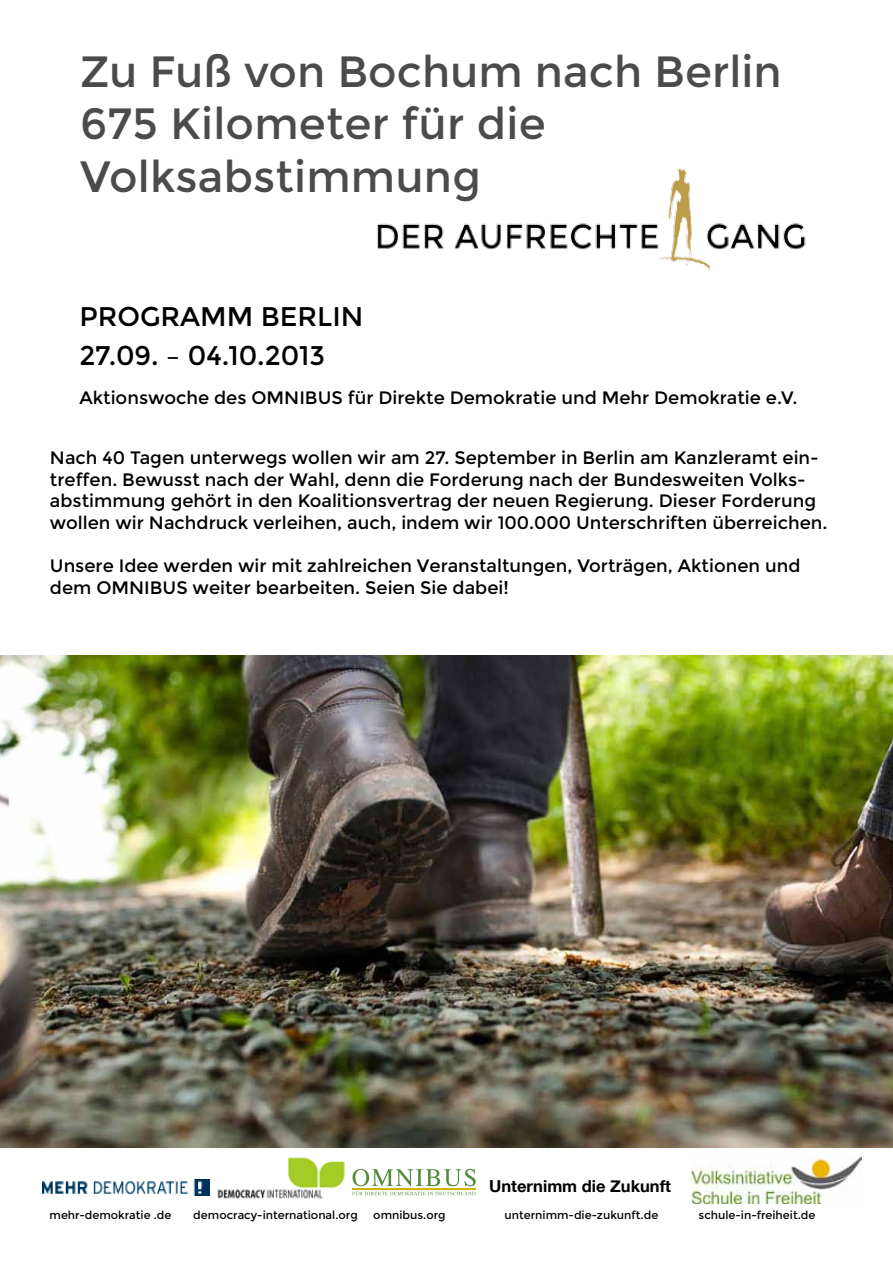
<style>
.page{position:relative;width:893px;height:1263px;background:#fff}
.page>*{position:absolute;margin:0;border:0;box-sizing:border-box;transform-origin:0 0}
.t1{font:43.8px/52.5px "Montserrat";letter-spacing:.005em;color:#4b4b4d}
.t2{font:27px/39px "Montserrat";color:#000}
.t3{font:18px/21.6px "Montserrat";color:#000}
.t4{font:700 16.5px "Helvetica Neue";color:#000}
.t5{font:11.25px "Montserrat";color:#000}
</style>
<div class="page">
<img style="left:377px;top:168px;width:429px;height:102px">
<svg style="left:352px;top:1169px;width:124px;height:26px"></svg>
<hr style="left:352px;top:1188px;width:124px;height:2px;background:#d1b200">
<img style="left:43px;top:1179px;width:167px;height:16px">
<img style="left:217px;top:1157px;width:128px;height:42px">
<img style="left:0;top:656px;width:893px;height:491px">
<img style="left:691px;top:1157px;width:170px;height:46px">
<h1 class="t1" style="left:80px;top:45px;width:703px">Zu Fuß von Bochum nach Berlin<br>675 Kilometer für die<br>Volksabstimmung</h1>
<h2 class="t2" style="left:79px;top:297px;width:286px">PROGRAMM BERLIN<br>27.09. – 04.10.2013</h2>
<p class="t3" style="left:79px;top:387px;width:720px">Aktionswoche des OMNIBUS für Direkte Demokratie und Mehr Demokratie e.V.</p>
<p class="t3" style="left:50px;top:447px;width:779px">Nach 40 Tagen unterwegs wollen wir am 27. September in Berlin am Kanzleramt ein&shy;treffen. Bewusst nach der Wahl, denn die Forderung nach der Bundesweiten Volks&shy;abstimmung gehört in den Koalitionsvertrag der neuen Regierung. Dieser Forderung wollen wir Nachdruck verleihen, auch, indem wir 100.000 Unterschriften überreichen.</p>
<p class="t3" style="left:50px;top:555px;width:752px">Unsere Idee werden wir mit zahlreichen Veranstaltungen, Vorträgen, Aktionen und dem OMNIBUS weiter bearbeiten. Seien Sie dabei!</p>
<p class="t4" style="left:489px;top:1175px;width:183px">Unternimm die Zukunft</p>
<p class="t5" style="left:50px;top:1208px;width:124px">mehr-demokratie .de</p>
<p class="t5" style="left:193px;top:1208px;width:166px">democracy-international.org</p>
<p class="t5" style="left:373px;top:1208px;width:74px">omnibus.org</p>
<p class="t5" style="left:504px;top:1208px;width:155px">unternimm-die-zukunft.de</p>
<p class="t5" style="left:699px;top:1208px;width:118px">schule-in-freiheit.de</p>
</div>
